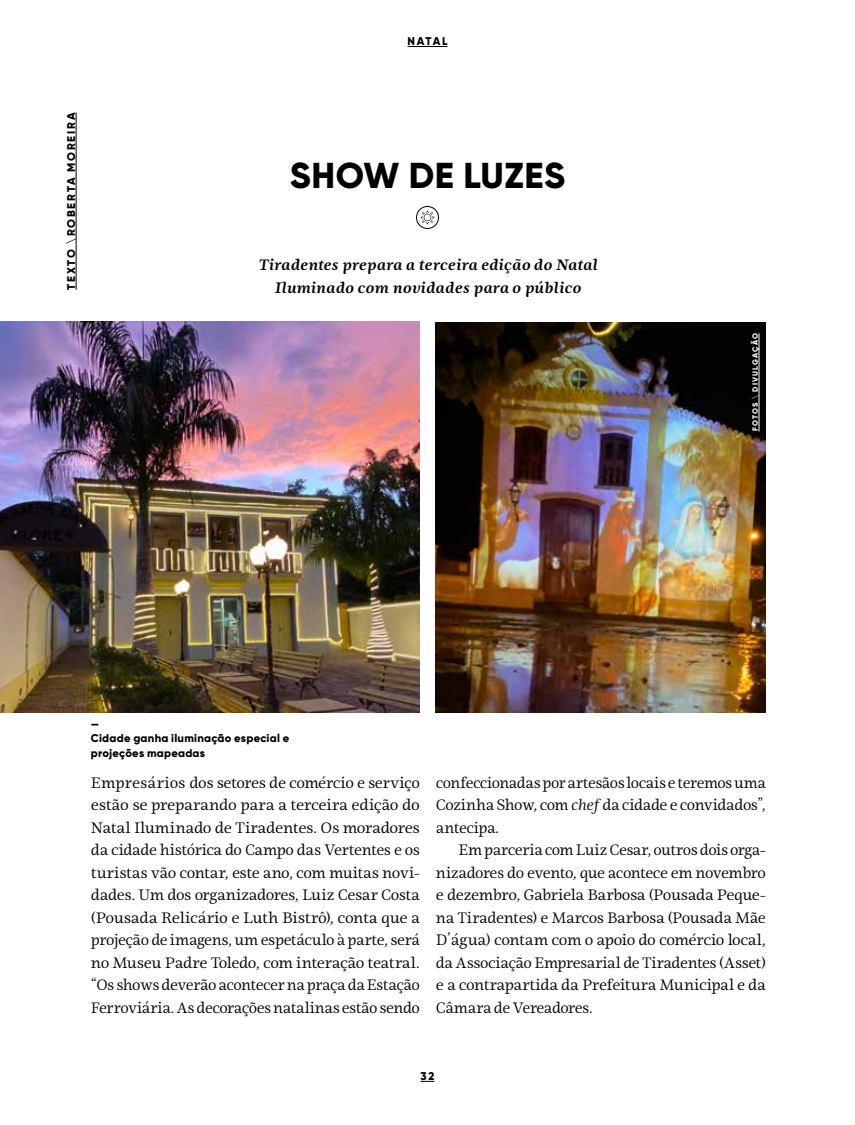
<style>
.page{position:relative;width:855px;height:1125px;background:#fff}
.page>*{position:absolute;margin:0;border:0;box-sizing:border-box;transform-origin:0 0}
.t1{font:800 36px "Gilroy";letter-spacing:.015em;color:#000}
.t2{font:15px/22.5px "Ninfa Serif";letter-spacing:-.03em;color:#000;text-align:justify}
.t3{font:italic 700 15px/22.5px "Ninfa Serif";letter-spacing:-.02em;color:#000;text-align:center}
.t4{font:800 11.25px/15px "Gilroy";letter-spacing:.02em;color:#000}
.t5{font:800 11.25px "Gilroy";letter-spacing:.155em;color:#000}
.t6{font:800 7.5px "Gilroy";letter-spacing:.145em;color:#fff}
.s1{font-style:italic}
</style>
<div class="page">
<hr style="left:76px;top:113px;width:1px;height:177px;background:#000">
<img style="left:435px;top:323px;width:330px;height:389px">
<img style="left:0;top:322px;width:420px;height:390px">
<hr style="left:759px;top:333px;width:1px;height:98px;background:#fff">
<svg style="left:421px;top:1081px;width:13px;height:1px"></svg>
<hr style="left:408px;top:46px;width:40px;height:1px;background:#000">
<svg style="left:417px;top:207px;width:21px;height:21px"></svg>
<div style="left:416px;top:206px;width:23px;height:23px;border:1px solid #000;border-radius:50%"></div>
<svg style="left:420px;top:210px;width:15px;height:15px"></svg>
<p class="t5" style="left:64px;top:290px;width:179px;rotate:-90deg">TEXTO \ROBERTA MOREIRA</p>
<p class="t4" style="left:408px;top:34px;width:41px">NATAL</p>
<h1 class="t1" style="left:290px;top:152px;width:277px">SHOW DE LUZES</h1>
<p class="t3" style="left:259px;top:254px;width:341px">Tiradentes prepara a terceira edição do Natal<br>Iluminado com novidades para o público</p>
<p class="t6" style="left:751px;top:431px;width:99px;rotate:-90deg">FOTOS \ DIVULGAÇÃO</p>
<p class="t4" style="left:91px;top:716px;width:200px">—<br>Cidade ganha iluminação especial e projeções mapeadas</p>
<p class="t2" style="left:91px;top:771px;width:331px">Empresários dos setores de comércio e serviço estão se preparando para a terceira edição do Natal Iluminado de Tiradentes. Os moradores da cidade histórica do Campo das Vertentes e os turistas vão contar, este ano, com muitas novi&shy;dades. Um dos organizadores, Luiz Cesar Costa (Pousada Relicário e Luth Bistrô), conta que a projeção de imagens, um espetáculo à parte, será no Museu Padre Toledo, com interação teatral. “Os shows deverão acontecer na praça da Estação Ferroviária. As decorações natalinas estão sendo</p>
<p class="t2" style="left:436px;top:771px;width:332px">confeccionadas por artesãos locais e teremos uma Cozinha Show, com <span class="s1">chef</span> da cidade e convidados”, antecipa.</p>
<p class="t2" style="left:436px;top:839px;width:332px;text-indent:23px">Em parceria com Luiz Cesar, outros dois orga&shy;nizadores do evento, que acontece em novembro e dezembro, Gabriela Barbosa (Pousada Peque&shy;na Tiradentes) e Marcos Barbosa (Pousada Mãe D’água) contam com o apoio do comércio local, da Associação Empresarial de Tiradentes (Asset) e a contrapartida da Prefeitura Municipal e da Câmara de Vereadores.</p>
<p class="t4" style="left:421px;top:1068px;width:15px">32</p>
</div>
